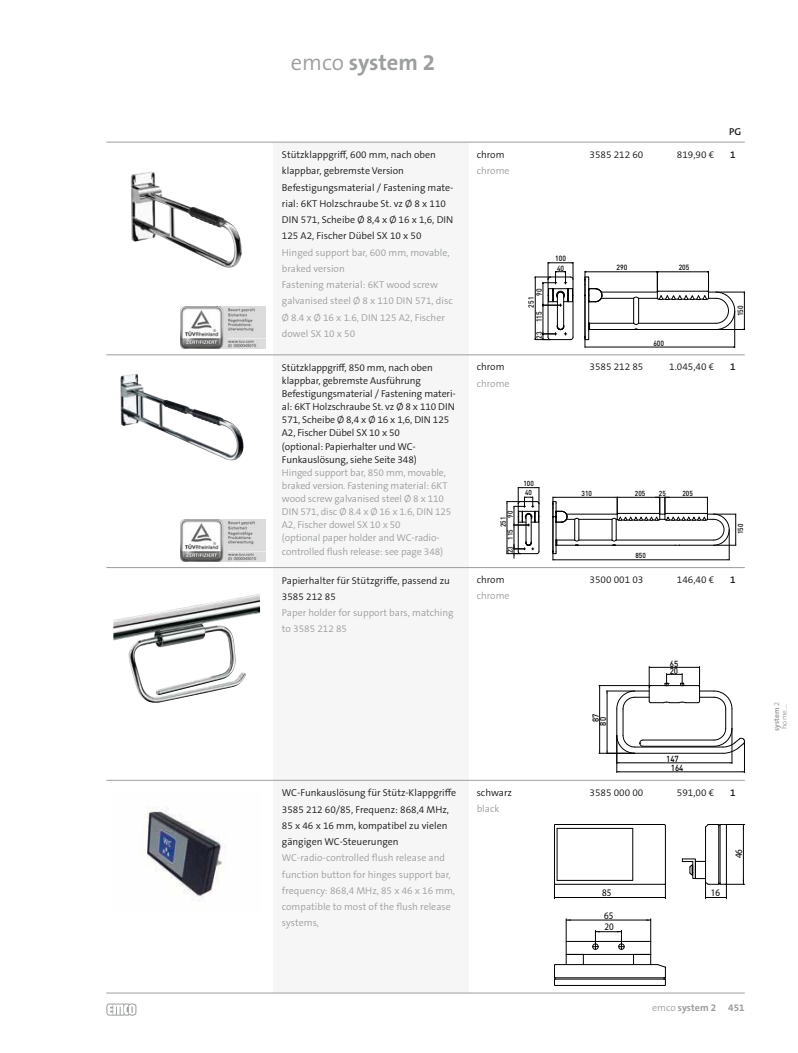
<style>
.page{position:relative;width:798px;height:1053px;background:#fff}
.page>*{position:absolute;margin:0;border:0;box-sizing:border-box;transform-origin:0 0}
.t1{font:700 22.5px "The Sans Os F";color:#9c9e9f}
.t2{font:300 10px/16.2px "The Sans Os F";color:#1a171b}
.t3{font:300 10px/16.2px "The Sans Os F";color:#9c9e9f}
.t4{font:700 10px "The Sans Os F";color:#9c9e9f}
.t5{font:10px/11.6px "Myriad Pro";color:#000;scale:.9 1}
.t6{font:600 10px "The Sans Os F";color:#1a171b}
.t7{font:500 8.75px "DIN New Office";color:#000;scale:.9 1}
.t8{font:500 7.5px/9.2px "DIN New Office";color:#000;scale:.9 1}
.t9{font:300 7.5px/7.5px "The Sans Os F";color:#9c9e9f}
.t10{font:500 7.25px "DIN New Office";color:#000;scale:.9 1}
.s1{font-weight:300}
.s2{font-weight:700}
</style>
<div class="page">
<svg style="left:106px;top:1003px;width:30px;height:12px"></svg>
<div style="left:273px;top:142px;width:195px;height:850px;background:#f6f6f6"></div>
<hr style="left:106px;top:142px;width:638px;height:1px;background:#9c9e9f">
<img style="left:131px;top:172px;width:111px;height:96px">
<hr style="left:601px;top:298px;width:32px;height:1px;background:#000">
<hr style="left:589px;top:323px;width:44px;height:1px;background:#000">
<hr style="left:601px;top:292px;width:56px;height:1px;background:#000">
<hr style="left:589px;top:329px;width:45px;height:1px;background:#000">
<hr style="left:584px;top:296px;width:1px;height:40px;background:#000">
<hr style="left:588px;top:302px;width:1px;height:37px;background:#000">
<hr style="left:584px;top:271px;width:73px;height:1px;background:#000">
<svg style="left:584px;top:271px;width:18px;height:31px"></svg>
<svg style="left:632px;top:271px;width:113px;height:59px"></svg>
<hr style="left:584px;top:347px;width:150px;height:1px;background:#000">
<hr style="left:734px;top:311px;width:1px;height:36px;background:#000">
<svg style="left:584px;top:336px;width:5px;height:11px"></svg>
<svg style="left:534px;top:262px;width:39px;height:78px"></svg>
<hr style="left:106px;top:354px;width:638px;height:1px;background:#9c9e9f">
<img style="left:120px;top:374px;width:41px;height:57px">
<hr style="left:566px;top:514px;width:51px;height:1px;background:#000">
<hr style="left:578px;top:545px;width:34px;height:1px;background:#000">
<hr style="left:578px;top:539px;width:33px;height:1px;background:#000">
<hr style="left:578px;top:519px;width:33px;height:1px;background:#000">
<hr style="left:552px;top:497px;width:65px;height:1px;background:#000">
<svg style="left:611px;top:497px;width:125px;height:49px"></svg>
<hr style="left:552px;top:559px;width:177px;height:1px;background:#000">
<hr style="left:728px;top:529px;width:1px;height:31px;background:#000">
<svg style="left:552px;top:497px;width:27px;height:63px"></svg>
<svg style="left:506px;top:487px;width:33px;height:71px"></svg>
<hr style="left:106px;top:567px;width:638px;height:1px;background:#9c9e9f">
<img style="left:113px;top:594px;width:147px;height:109px">
<svg style="left:606px;top:666px;width:138px;height:97px"></svg>
<hr style="left:599px;top:685px;width:1px;height:68px;background:#000">
<hr style="left:598px;top:753px;width:36px;height:1px;background:#000">
<hr style="left:598px;top:685px;width:52px;height:1px;background:#000">
<hr style="left:616px;top:771px;width:128px;height:1px;background:#000">
<hr style="left:744px;top:741px;width:1px;height:31px;background:#000">
<hr style="left:616px;top:735px;width:1px;height:37px;background:#000">
<hr style="left:106px;top:780px;width:638px;height:1px;background:#9c9e9f">
<img style="left:147px;top:807px;width:78px;height:94px">
<hr style="left:555px;top:884px;width:109px;height:1px;background:#000">
<hr style="left:665px;top:825px;width:1px;height:58px;background:#000">
<hr style="left:555px;top:824px;width:108px;height:1px;background:#000">
<hr style="left:554px;top:897px;width:111px;height:1px;background:#000">
<svg style="left:660px;top:883px;width:6px;height:15px"></svg>
<svg style="left:554px;top:824px;width:79px;height:73px"></svg>
<hr style="left:718px;top:826px;width:1px;height:56px;background:#000">
<hr style="left:719px;top:825px;width:1px;height:57px;background:#000">
<hr style="left:726px;top:825px;width:1px;height:58px;background:#000">
<hr style="left:705px;top:827px;width:1px;height:34px;background:#000">
<hr style="left:742px;top:824px;width:1px;height:60px;background:#000">
<svg style="left:681px;top:858px;width:63px;height:40px"></svg>
<svg style="left:705px;top:824px;width:39px;height:5px"></svg>
<hr style="left:566px;top:941px;width:84px;height:1px;background:#000">
<hr style="left:583px;top:954px;width:50px;height:1px;background:#000">
<hr style="left:583px;top:964px;width:50px;height:1px;background:#000">
<hr style="left:555px;top:977px;width:108px;height:1px;background:#000">
<hr style="left:555px;top:978px;width:108px;height:1px;background:#000">
<hr style="left:555px;top:985px;width:108px;height:1px;background:#000">
<hr style="left:566px;top:919px;width:84px;height:1px;background:#000">
<svg style="left:554px;top:918px;width:30px;height:67px"></svg>
<svg style="left:633px;top:918px;width:33px;height:68px"></svg>
<svg style="left:592px;top:930px;width:32px;height:19px"></svg>
<hr style="left:106px;top:992px;width:638px;height:1px;background:#9c9e9f">
<img style="left:181px;top:306px;width:84px;height:42px">
<img style="left:181px;top:519px;width:84px;height:42px">
<h1 class="t1" style="left:291px;top:51px;width:146px"><span class="s1">emco</span> system 2</h1>
<p class="t2" style="left:282px;top:147px;width:173px">Stützklappgriff, 600 mm, nach oben klappbar, gebremste Version Befestigungsmaterial / Fastening mate&shy;rial: 6KT Holzschraube St. vz Ø 8 x 110<br>DIN 571, Scheibe Ø 8,4 x Ø 16 x 1,6, DIN 125 A2, Fischer Dübel SX 10 x 50</p>
<p class="t3" style="left:282px;top:244px;width:172px">Hinged support bar, 600 mm, movable, braked version<br>Fastening material: 6KT wood screw galvanised steel Ø 8 x 110 DIN 571, disc<br>Ø 8.4 x Ø 16 x 1.6, DIN 125 A2, Fischer dowel SX 10 x 50</p>
<p class="t2" style="left:282px;top:361px;width:175px;line-height:13.1px">Stützklappgriff, 850 mm, nach oben klappbar, gebremste Ausführung Befestigungsmaterial / Fastening materi&shy;al: 6KT Holzschraube St. vz Ø 8 x 110 DIN 571, Scheibe Ø 8,4 x Ø 16 x 1,6, DIN 125<br>A2, Fischer Dübel SX 10 x 50<br>(optional: Papierhalter und WC-Funkauslösung, siehe Seite 348)</p>
<p class="t3" style="left:282px;top:466px;width:171px;line-height:13.1px">Hinged support bar, 850 mm, movable, braked version. Fastening material: 6KT wood screw galvanised steel Ø 8 x 110<br>DIN 571, disc Ø 8.4 x Ø 16 x 1.6, DIN 125<br>A2, Fischer dowel SX 10 x 50<br>(optional paper holder and WC-radio&shy;controlled flush release: see page 348)</p>
<p class="t2" style="left:282px;top:572px;width:169px">Papierhalter für Stützgriffe, passend zu<br>3585 212 85</p>
<p class="t3" style="left:282px;top:605px;width:173px">Paper holder for support bars, matching to 3585 212 85</p>
<p class="t2" style="left:282px;top:785px;width:176px">WC-Funkauslösung für Stütz-Klappgriffe 3585 212 60/85, Frequenz: 868,4 MHz, 85 x 46 x 16 mm, kompatibel zu vielen gängigen WC-Steuerungen</p>
<p class="t3" style="left:282px;top:850px;width:174px">WC-radio-controlled flush release and function button for hinges support bar, frequency: 868,4 MHz, 85 x 46 x 16 mm, compatible to most of the flush release systems,</p>
<p class="t2" style="left:476px;top:147px;width:29px">chrom</p>
<p class="t3" style="left:476px;top:163px;width:34px">chrome</p>
<p class="t6" style="left:729px;top:126px;width:14px">PG</p>
<p class="t2" style="left:589px;top:147px;width:55px">3585 212 60</p>
<p class="t2" style="left:676px;top:147px;width:39px">819,90 €</p>
<p class="t6" style="left:729px;top:148px;width:7px">1</p>
<p class="t2" style="left:476px;top:359px;width:29px">chrom</p>
<p class="t3" style="left:476px;top:375px;width:34px">chrome</p>
<p class="t8" style="left:534px;top:296px;width:9px;rotate:-90deg">90</p>
<p class="t8" style="left:534px;top:322px;width:14px;rotate:-90deg">115</p>
<p class="t8" style="left:526px;top:307px;width:13px;rotate:-90deg">251</p>
<p class="t8" style="left:534px;top:339px;width:9px;rotate:-90deg">23</p>
<p class="t8" style="left:555px;top:254px;width:14px">100<br>40</p>
<p class="t8" style="left:616px;top:263px;width:14px">290</p>
<p class="t8" style="left:678px;top:263px;width:13px">205</p>
<p class="t8" style="left:653px;top:338px;width:14px">600</p>
<p class="t8" style="left:735px;top:316px;width:14px;rotate:-90deg">150</p>
<p class="t2" style="left:589px;top:359px;width:55px">3585 212 85</p>
<p class="t2" style="left:669px;top:359px;width:47px">1.045,40 €</p>
<p class="t6" style="left:729px;top:361px;width:7px">1</p>
<p class="t10" style="left:506px;top:517px;width:9px;rotate:-90deg">90</p>
<p class="t10" style="left:506px;top:539px;width:13px;rotate:-90deg">115</p>
<p class="t10" style="left:499px;top:527px;width:13px;rotate:-90deg">251</p>
<p class="t10" style="left:506px;top:553px;width:9px;rotate:-90deg">23</p>
<p class="t2" style="left:476px;top:572px;width:29px">chrom</p>
<p class="t3" style="left:476px;top:588px;width:34px">chrome</p>
<p class="t10" style="left:523px;top:479px;width:13px">100</p>
<p class="t10" style="left:525px;top:488px;width:9px">40</p>
<p class="t2" style="left:476px;top:784px;width:37px">schwarz</p>
<p class="t3" style="left:476px;top:801px;width:24px">black</p>
<p class="t10" style="left:581px;top:489px;width:13px">310</p>
<p class="t10" style="left:634px;top:489px;width:13px">205</p>
<p class="t10" style="left:658px;top:489px;width:9px">25</p>
<p class="t10" style="left:682px;top:489px;width:13px">205</p>
<p class="t10" style="left:635px;top:551px;width:13px">850</p>
<p class="t10" style="left:736px;top:534px;width:13px;rotate:-90deg">150</p>
<p class="t2" style="left:589px;top:572px;width:55px">3500 001 03</p>
<p class="t2" style="left:676px;top:572px;width:39px">146,40 €</p>
<p class="t6" style="left:729px;top:574px;width:7px">1</p>
<p class="t7" style="left:590px;top:722px;width:11px;rotate:-90deg">87</p>
<p class="t7" style="left:598px;top:725px;width:11px;rotate:-90deg">80</p>
<p class="t7" style="left:669px;top:658px;width:11px">65</p>
<p class="t7" style="left:669px;top:665px;width:11px">20</p>
<p class="t7" style="left:666px;top:753px;width:16px">147</p>
<p class="t7" style="left:670px;top:762px;width:15px">164</p>
<p class="t2" style="left:589px;top:784px;width:55px">3585 000 00</p>
<p class="t2" style="left:676px;top:784px;width:39px">591,00 €</p>
<p class="t6" style="left:729px;top:786px;width:7px">1</p>
<p class="t5" style="left:602px;top:886px;width:12px">85</p>
<p class="t5" style="left:710px;top:886px;width:12px">16</p>
<p class="t5" style="left:604px;top:909px;width:12px">65<br>20</p>
<p class="t5" style="left:732px;top:858px;width:12px;rotate:-90deg">46</p>
<p class="t4" style="left:652px;top:1002px;width:66px"><span class="s1">emco</span> system 2</p>
<p class="t4" style="left:728px;top:1002px;width:18px">451</p>
<p class="t9" style="left:773px;top:730px;width:30px;rotate:-90deg"><span class="s2">system</span> 2 home....</p>
</div>
